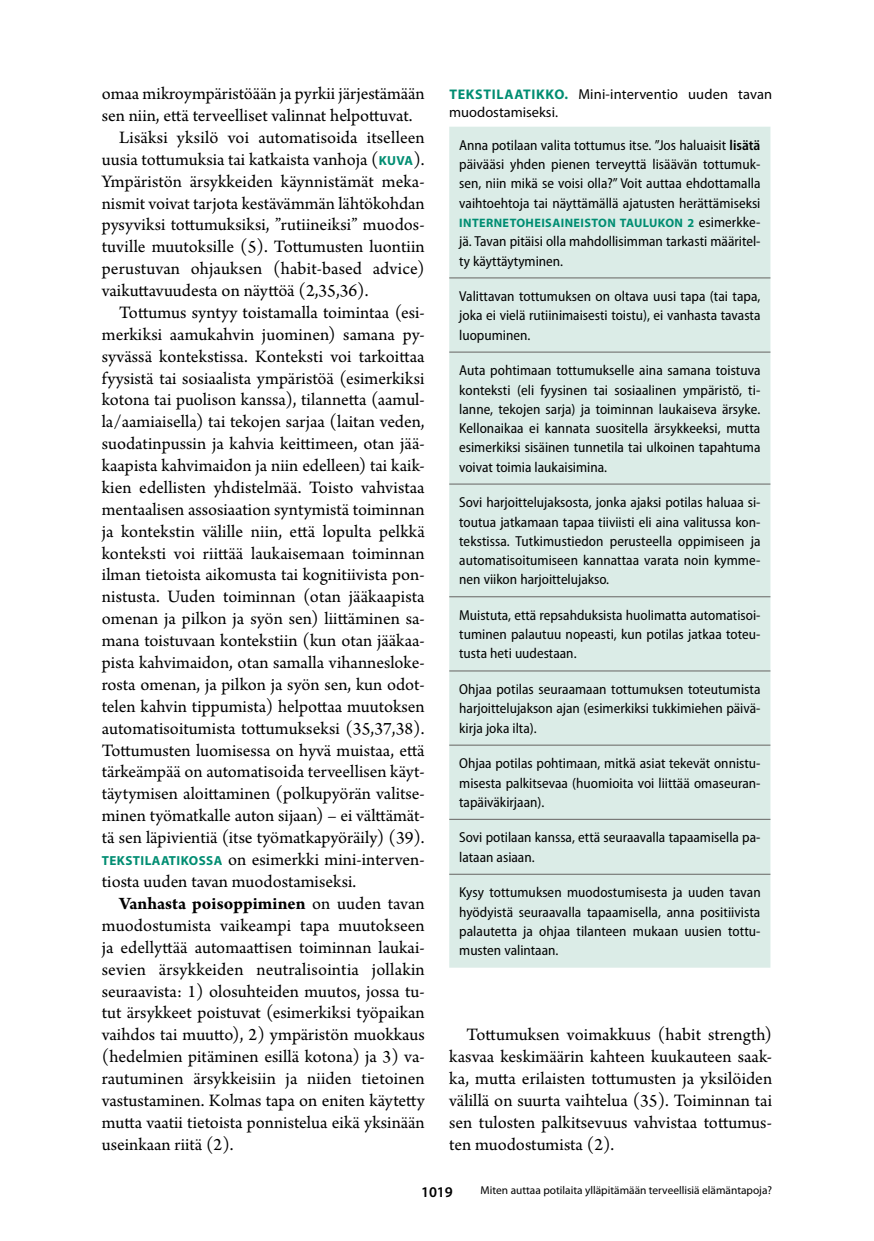
<style>
.page{position:relative;width:874px;height:1241px;background:#fff}
.page>*{position:absolute;margin:0;border:0;box-sizing:border-box;transform-origin:0 0}
.t1{font:18.38px/21.9px "Arno Pro";color:#000;text-align:justify}
.t2{font:700 18.38px "Arno Pro";letter-spacing:.005em;color:#000}
.t3{font:600 14.88px "Myriad Pro";color:#000}
.t4{font:semi-condensed 14.35px/19.2px "Myriad Pro";color:#000;text-align:justify}
.t5{font:14.35px/17.5px "Myriad Pro";letter-spacing:.005em;color:#000}
.t6{font:700 12.25px "Myriad Pro";letter-spacing:.03em;color:#008d72}
.t7{font:11.38px "Myriad Pro";color:#000}
.s1{font-family:"Myriad Pro";font-weight:700;font-size:13.12px;color:#008d72}
.s2{font-weight:400}
.s3{font-weight:700;font-size:14px;color:#008d72}
.s4{font-weight:600}
.s5{font-weight:400;font-stretch:semi-condensed;font-size:14.35px;color:#000}
</style>
<div class="page">
<div style="left:449px;top:127px;width:321px;height:840px;background:#dbece7"></div>
<hr style="left:449px;top:277px;width:321px;height:1px;background:#666462">
<hr style="left:449px;top:351px;width:321px;height:1px;background:#666462">
<hr style="left:449px;top:483px;width:321px;height:1px;background:#666462">
<hr style="left:449px;top:596px;width:321px;height:1px;background:#666462">
<hr style="left:449px;top:670px;width:321px;height:1px;background:#666462">
<hr style="left:449px;top:744px;width:321px;height:1px;background:#666462">
<hr style="left:449px;top:818px;width:321px;height:1px;background:#666462">
<hr style="left:449px;top:873px;width:321px;height:1px;background:#666462">
<p class="t1" style="left:102px;top:84px;width:324px">omaa mikroympäristöään ja pyrkii järjestämään</p>
<p class="t1" style="left:102px;top:105px;width:312px">sen niin, että terveelliset valinnat helpottuvat.</p>
<p class="t1" style="left:119px;top:127px;width:307px">Lisäksi yksilö voi automatisoida itselleen</p>
<p class="t1" style="left:102px;top:149px;width:324px">uusia tottumuksia tai katkaista vanhoja (<span class="s1">KUVA</span>).</p>
<p class="t1" style="left:102px;top:171px;width:324px">Ympäristön ärsykkeiden käynnistämät meka-</p>
<p class="t1" style="left:102px;top:193px;width:324px">nismit voivat tarjota kestävämmän lähtökohdan</p>
<p class="t1" style="left:102px;top:215px;width:324px">pysyviksi tottumuksiksi, ”rutiineiksi” muodos-</p>
<p class="t1" style="left:102px;top:237px;width:324px">tuville muutoksille (5). Tottumusten luontiin</p>
<p class="t1" style="left:102px;top:258px;width:324px">perustuvan ohjauksen (habit-based advice)</p>
<p class="t1" style="left:102px;top:280px;width:268px">vaikuttavuudesta on näyttöä (2,35,36).</p>
<p class="t1" style="left:119px;top:302px;width:307px">Tottumus syntyy toistamalla toimintaa (esi-</p>
<p class="t1" style="left:102px;top:324px;width:324px">merkiksi aamukahvin juominen) samana py-</p>
<p class="t1" style="left:102px;top:346px;width:324px">syvässä kontekstissa. Konteksti voi tarkoittaa</p>
<p class="t1" style="left:102px;top:368px;width:324px">fyysistä tai sosiaalista ympäristöä (esimerkiksi</p>
<p class="t1" style="left:102px;top:390px;width:324px">kotona tai puolison kanssa), tilannetta (aamul-</p>
<p class="t1" style="left:102px;top:412px;width:324px">la/aamiaisella) tai tekojen sarjaa (laitan veden,</p>
<p class="t1" style="left:102px;top:433px;width:324px">suodatinpussin ja kahvia keittimeen, otan jää-</p>
<p class="t1" style="left:102px;top:455px;width:324px">kaapista kahvimaidon ja niin edelleen) tai kaik-</p>
<p class="t1" style="left:102px;top:477px;width:324px">kien edellisten yhdistelmää. Toisto vahvistaa</p>
<p class="t1" style="left:102px;top:499px;width:324px">mentaalisen assosiaation syntymistä toiminnan</p>
<p class="t1" style="left:102px;top:521px;width:324px">ja kontekstin välille niin, että lopulta pelkkä</p>
<p class="t1" style="left:102px;top:543px;width:324px">konteksti voi riittää laukaisemaan toiminnan</p>
<p class="t1" style="left:102px;top:565px;width:324px">ilman tietoista aikomusta tai kognitiivista pon-</p>
<p class="t1" style="left:102px;top:586px;width:324px">nistusta. Uuden toiminnan (otan jääkaapista</p>
<p class="t1" style="left:102px;top:608px;width:324px">omenan ja pilkon ja syön sen) liittäminen sa-</p>
<p class="t1" style="left:102px;top:630px;width:324px">mana toistuvaan kontekstiin (kun otan jääkaa-</p>
<p class="t1" style="left:102px;top:652px;width:324px">pista kahvimaidon, otan samalla vihannesloke-</p>
<p class="t1" style="left:102px;top:674px;width:324px">rosta omenan, ja pilkon ja syön sen, kun odot-</p>
<p class="t1" style="left:102px;top:696px;width:324px">telen kahvin tippumista) helpottaa muutoksen</p>
<p class="t1" style="left:102px;top:718px;width:324px">automatisoitumista tottumukseksi (35,37,38).</p>
<p class="t1" style="left:102px;top:740px;width:324px">Tottumusten luomisessa on hyvä muistaa, että</p>
<p class="t1" style="left:102px;top:761px;width:324px">tärkeämpää on automatisoida terveellisen käyt-</p>
<p class="t1" style="left:102px;top:783px;width:324px">täytymisen aloittaminen (polkupyörän valitse-</p>
<p class="t1" style="left:102px;top:805px;width:324px">minen työmatkalle auton sijaan) – ei välttämät-</p>
<p class="t1" style="left:102px;top:827px;width:324px">tä sen läpivientiä (itse työmatkapyöräily) (39).</p>
<p class="t1" style="left:102px;top:849px;width:324px"><span class="s1">TEKSTILAATIKOSSA</span> on esimerkki mini-interven-</p>
<p class="t1" style="left:102px;top:871px;width:256px">tiosta uuden tavan muodostamiseksi.</p>
<p class="t2" style="left:119px;top:892px;width:307px">Vanhasta poisoppiminen <span class="s2">on uuden tavan</span></p>
<p class="t1" style="left:102px;top:915px;width:324px">muodostumista vaikeampi tapa muutokseen</p>
<p class="t1" style="left:102px;top:937px;width:324px">ja edellyttää automaattisen toiminnan laukai-</p>
<p class="t1" style="left:102px;top:958px;width:324px">sevien ärsykkeiden neutralisointia jollakin</p>
<p class="t1" style="left:102px;top:980px;width:324px">seuraavista: 1) olosuhteiden muutos, jossa tu-</p>
<p class="t1" style="left:102px;top:1002px;width:324px">tut ärsykkeet poistuvat (esimerkiksi työpaikan</p>
<p class="t1" style="left:102px;top:1024px;width:324px">vaihdos tai muutto), 2) ympäristön muokkaus</p>
<p class="t1" style="left:102px;top:1046px;width:324px">(hedelmien pitäminen esillä kotona) ja 3) va-</p>
<p class="t1" style="left:102px;top:1068px;width:324px">rautuminen ärsykkeisiin ja niiden tietoinen</p>
<p class="t1" style="left:102px;top:1090px;width:324px">vastustaminen. Kolmas tapa on eniten käytetty</p>
<p class="t1" style="left:102px;top:1112px;width:324px">mutta vaatii tietoista ponnistelua eikä yksinään</p>
<p class="t1" style="left:102px;top:1133px;width:133px">useinkaan riitä (2).</p>
<p class="t5" style="left:449px;top:85px;width:324px"><span class="s3">TEKSTILAATIKKO.</span> Mini-interventio uuden tavan muodostamiseksi.</p>
<p class="t4" style="left:459px;top:135px;width:303px">Anna potilaan valita tottumus itse. ”Jos haluaisit <span class="s4">lisätä </span>päivääsi yhden pienen terveyttä lisäävän tottumuk&shy;sen, niin mikä se voisi olla?” Voit auttaa ehdottamalla vaihtoehtoja tai näyttämällä ajatusten herättämiseksi</p>
<p class="t6" style="left:459px;top:215px;width:302px">INTERNETOHEISAINEISTON TAULUKON 2 <span class="s5">esimerkke-</span></p>
<p class="t4" style="left:459px;top:231px;width:303px">jä. Tavan pitäisi olla mahdollisimman tarkasti määritel&shy;ty käyttäytyminen.</p>
<p class="t4" style="left:459px;top:286px;width:303px">Valittavan tottumuksen on oltava uusi tapa (tai tapa, joka ei vielä rutiinimaisesti toistu), ei vanhasta tavasta luopuminen.</p>
<p class="t4" style="left:459px;top:360px;width:303px">Auta pohtimaan tottumukselle aina samana toistuva konteksti (eli fyysinen tai sosiaalinen ympäristö, ti&shy;lanne, tekojen sarja) ja toiminnan laukaiseva ärsyke.<br>Kellonaikaa ei kannata suositella ärsykkeeksi, mutta esimerkiksi sisäinen tunnetila tai ulkoinen tapahtuma voivat toimia laukaisimina.</p>
<p class="t4" style="left:459px;top:492px;width:302px">Sovi harjoittelujaksosta, jonka ajaksi potilas haluaa si&shy;toutua jatkamaan tapaa tiiviisti eli aina valitussa kon&shy;tekstissa. Tutkimustiedon perusteella oppimiseen ja automatisoitumiseen kannattaa varata noin kymme&shy;nen viikon harjoittelujakso.</p>
<p class="t4" style="left:459px;top:605px;width:303px">Muistuta, että repsahduksista huolimatta automatisoi&shy;tuminen palautuu nopeasti, kun potilas jatkaa toteu&shy;tusta heti uudestaan.</p>
<p class="t4" style="left:459px;top:679px;width:302px">Ohjaa potilas seuraamaan tottumuksen toteutumista harjoittelujakson ajan (esimerkiksi tukkimiehen päivä&shy;kirja joka ilta).</p>
<p class="t4" style="left:459px;top:753px;width:303px">Ohjaa potilas pohtimaan, mitkä asiat tekevät onnistu&shy;misesta palkitsevaa (huomioita voi liittää omaseuran&shy;tapäiväkirjaan).</p>
<p class="t4" style="left:459px;top:827px;width:303px">Sovi potilaan kanssa, että seuraavalla tapaamisella pa&shy;lataan asiaan.</p>
<p class="t4" style="left:459px;top:882px;width:303px">Kysy tottumuksen muodostumisesta ja uuden tavan hyödyistä seuraavalla tapaamisella, anna positiivista palautetta ja ohjaa tilanteen mukaan uusien tottu&shy;musten valintaan.</p>
<p class="t1" style="left:449px;top:1024px;width:324px;text-indent:17px">Tottumuksen voimakkuus (habit strength) kasvaa keskimäärin kahteen kuukauteen saak&shy;ka, mutta erilaisten tottumusten ja yksilöiden välillä on suurta vaihtelua (35). Toiminnan tai sen tulosten palkitsevuus vahvistaa tottumus&shy;ten muodostumista (2).</p>
<p class="t3" style="left:421px;top:1182px;width:33px">1019</p>
<p class="t7" style="left:480px;top:1183px;width:293px">Miten auttaa potilaita ylläpitämään terveellisiä elämäntapoja?</p>
</div>
